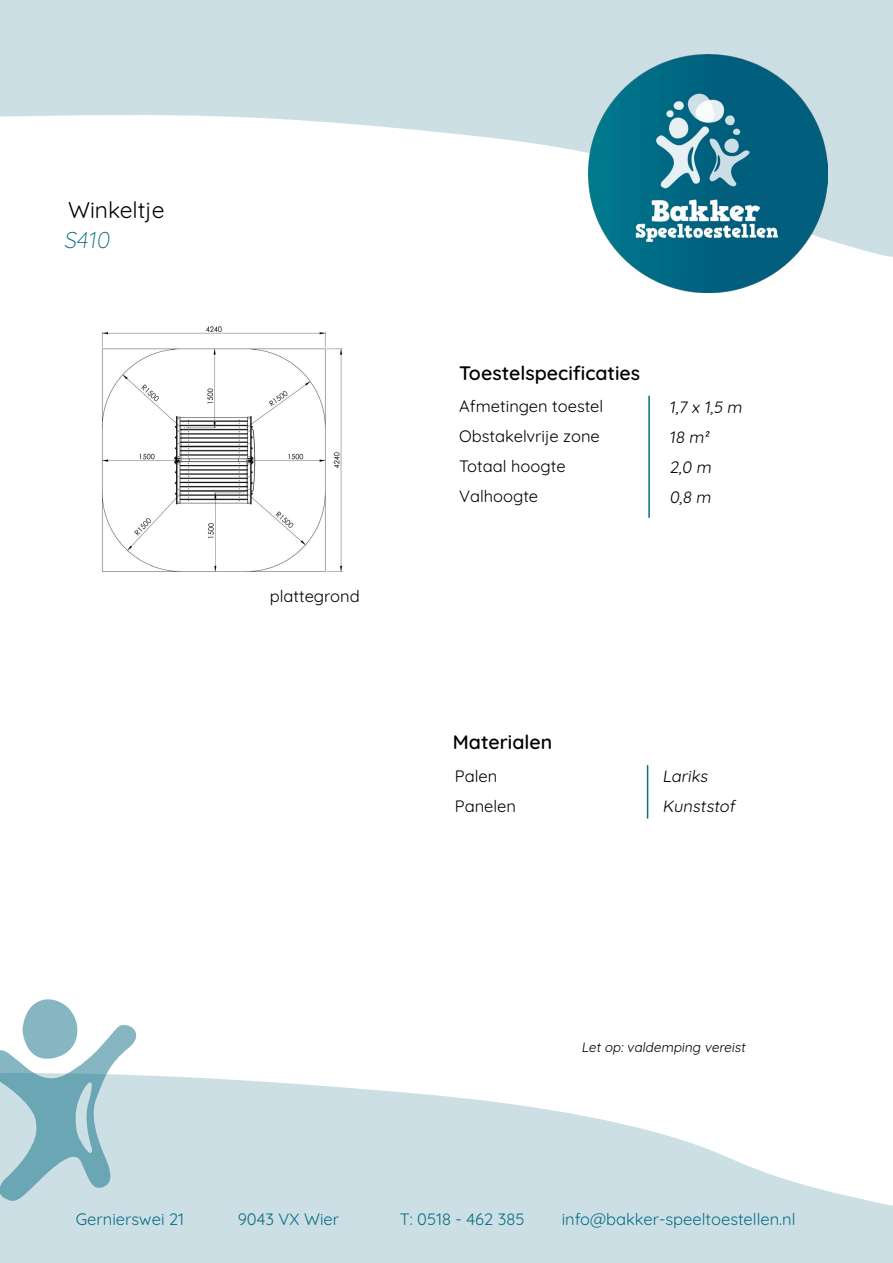
<style>
.page{position:relative;width:893px;height:1263px;background:#fff}
.page>*{position:absolute;margin:0;border:0;box-sizing:border-box;transform-origin:0 0}
.t1{font:22.8px "Quicksand";color:#000}
.t2{font:300 22.8px "Quicksand";color:#0b6d85}
.t3{font:600 19.5px "Quicksand";color:#000}
.t4{font:16.5px/30px "Quicksand";color:#000}
.t5{font:16.5px "Quicksand";color:#0b6d85}
.t6{font:13.5px "Quicksand";color:#000}
</style>
<div class="page">
<svg style="left:0;top:0;width:893px;height:257px;fill:#ccdfe5"></svg>
<img style="left:589px;top:54px;width:238px;height:238px">
<svg style="left:0;top:1075px;width:893px;height:188px;fill:#ccdfe5"></svg>
<svg style="left:0;top:999px;width:136px;height:202px"></svg>
<img style="left:101px;top:323px;width:242px;height:249px">
<hr style="left:648px;top:396px;width:2px;height:122px;background:#0b6d85">
<hr style="left:647px;top:765px;width:1px;height:54px;background:#0b6d85">
<h1 class="t1" style="left:68px;top:193px;width:98px">Winkeltje</h1>
<h1 class="t2" style="left:64px;top:222px;width:52px">S410</h1>
<p class="t4" style="left:270px;top:580px;width:91px">plattegrond</p>
<p class="t3" style="left:459px;top:358px;width:182px">Toestelspecificaties</p>
<p class="t4" style="left:459px;top:390px;width:146px">Afmetingen toestel<br>Obstakelvrije zone<br>Totaal hoogte<br>Valhoogte</p>
<p class="t4" style="left:669px;top:390px;width:77px">1,7 x 1,5 m<br>18 m2<br>2,0 m<br>0,8 m</p>
<p class="t3" style="left:453px;top:727px;width:101px">Materialen</p>
<p class="t4" style="left:455px;top:759px;width:63px">Palen<br>Panelen</p>
<p class="t4" style="left:662px;top:759px;width:77px">Lariks<br>Kunststof</p>
<p class="t6" style="left:581px;top:1037px;width:168px">Let op: valdemping vereist</p>
<p class="t5" style="left:76px;top:1207px;width:110px">Gernierswei 21</p>
<p class="t5" style="left:238px;top:1207px;width:103px">9043 VX Wier</p>
<p class="t5" style="left:400px;top:1207px;width:126px">T: 0518 - 462 385</p>
<p class="t5" style="left:562px;top:1207px;width:235px">info@bakker-speeltoestellen.nl</p>
</div>
